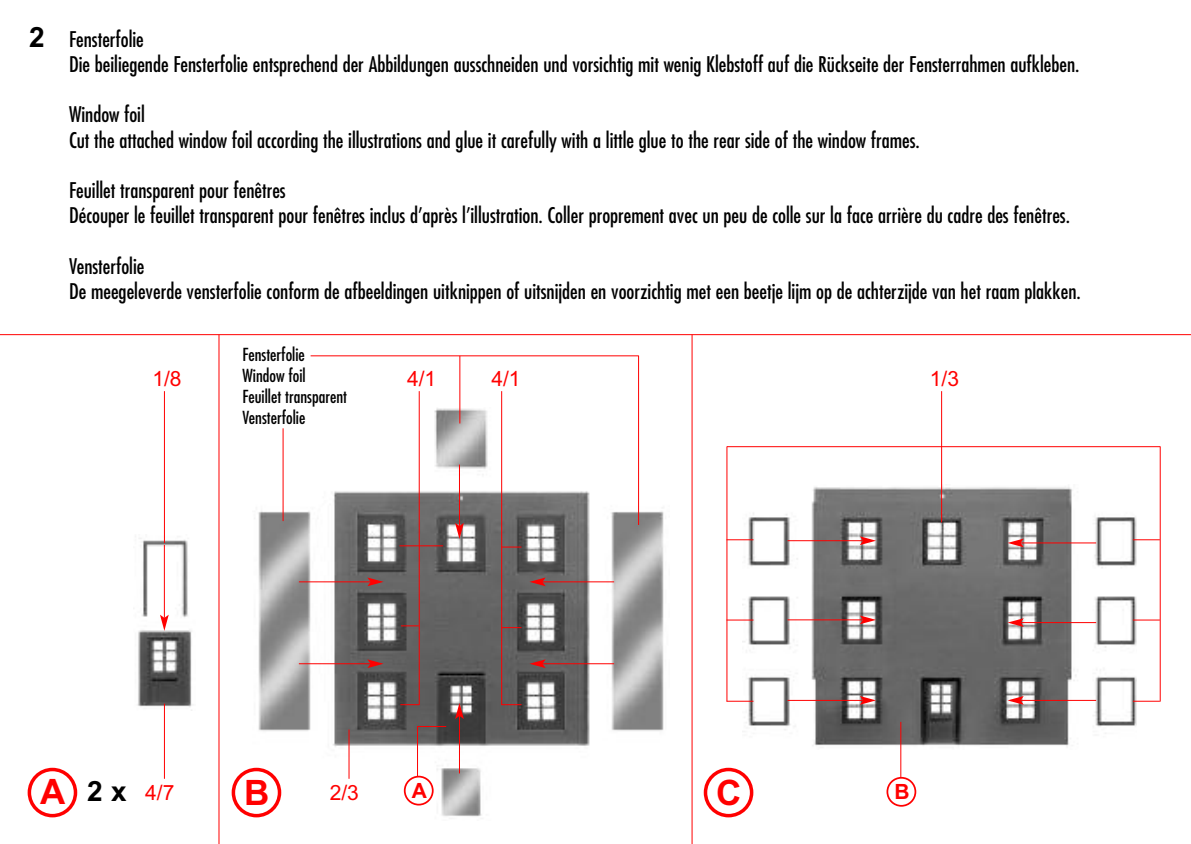
<style>
.page{position:relative;width:1191px;height:844px;background:#fff}
.page>*{position:absolute;margin:0;border:0;box-sizing:border-box;transform-origin:0 0}
.t1{font:700 35px "Arial";color:#f00}
.t2{font:700 28px "Arial";color:#000}
.t3{font:condensed 21px/25.2px "Futura Std";color:#000}
.t4{font:21px "Arial";color:#f00}
.t5{font:700 21px "Arial";color:#f00}
.t6{font:condensed 17.5px/21px "Futura Std";color:#000}
</style>
<div class="page">
<hr style="left:218px;top:334px;width:1px;height:509px;background:#f00">
<hr style="left:691px;top:334px;width:1px;height:509px;background:#f00">
<hr style="left:0;top:334px;width:1191px;height:1px;background:#f00">
<img style="left:137px;top:534px;width:55px;height:176px">
<img style="left:253px;top:408px;width:411px;height:410px">
<img style="left:742px;top:484px;width:394px;height:265px">
<hr style="left:164px;top:544px;width:1px;height:73px;background:#f00">
<svg style="left:160px;top:614px;width:9px;height:16px"></svg>
<hr style="left:459px;top:464px;width:1px;height:61px;background:#f00">
<svg style="left:455px;top:522px;width:9px;height:17px"></svg>
<hr style="left:459px;top:715px;width:1px;height:58px;background:#f00">
<svg style="left:455px;top:702px;width:9px;height:16px"></svg>
<hr style="left:1020px;top:542px;width:76px;height:1px;background:#f00">
<svg style="left:1007px;top:538px;width:16px;height:9px"></svg>
<hr style="left:1020px;top:622px;width:76px;height:1px;background:#f00">
<svg style="left:1007px;top:618px;width:16px;height:8px"></svg>
<hr style="left:1020px;top:699px;width:76px;height:1px;background:#f00">
<svg style="left:1007px;top:695px;width:16px;height:9px"></svg>
<hr style="left:787px;top:699px;width:76px;height:1px;background:#f00">
<svg style="left:860px;top:695px;width:16px;height:9px"></svg>
<hr style="left:787px;top:619px;width:76px;height:1px;background:#f00">
<svg style="left:860px;top:615px;width:16px;height:9px"></svg>
<hr style="left:787px;top:540px;width:76px;height:1px;background:#f00">
<svg style="left:860px;top:536px;width:16px;height:9px"></svg>
<hr style="left:299px;top:581px;width:71px;height:1px;background:#f00">
<svg style="left:367px;top:577px;width:16px;height:9px"></svg>
<hr style="left:299px;top:663px;width:71px;height:1px;background:#f00">
<svg style="left:367px;top:659px;width:16px;height:9px"></svg>
<hr style="left:542px;top:581px;width:72px;height:1px;background:#f00">
<svg style="left:529px;top:577px;width:16px;height:9px"></svg>
<hr style="left:542px;top:663px;width:72px;height:1px;background:#f00">
<svg style="left:529px;top:659px;width:16px;height:9px"></svg>
<hr style="left:164px;top:391px;width:1px;height:152px;background:#f00">
<hr style="left:164px;top:703px;width:1px;height:75px;background:#f00">
<hr style="left:419px;top:391px;width:1px;height:313px;background:#f00">
<hr style="left:501px;top:391px;width:1px;height:313px;background:#f00">
<hr style="left:399px;top:545px;width:44px;height:1px;background:#f00">
<svg style="left:401px;top:625px;width:18px;height:1px"></svg>
<svg style="left:400px;top:704px;width:19px;height:1px"></svg>
<svg style="left:501px;top:704px;width:20px;height:1px"></svg>
<svg style="left:502px;top:627px;width:19px;height:1px"></svg>
<svg style="left:501px;top:546px;width:20px;height:1px"></svg>
<svg style="left:417px;top:725px;width:29px;height:1px"></svg>
<hr style="left:941px;top:391px;width:1px;height:131px;background:#f00">
<hr style="left:727px;top:446px;width:433px;height:1px;background:#f00">
<hr style="left:310px;top:355px;width:328px;height:1px;background:#f00">
<hr style="left:638px;top:355px;width:1px;height:170px;background:#f00">
<hr style="left:459px;top:356px;width:1px;height:67px;background:#f00">
<hr style="left:283px;top:428px;width:1px;height:93px;background:#f00">
<hr style="left:726px;top:446px;width:1px;height:255px;background:#f00">
<hr style="left:1159px;top:446px;width:1px;height:255px;background:#f00">
<svg style="left:726px;top:539px;width:27px;height:1px"></svg>
<svg style="left:726px;top:619px;width:27px;height:1px"></svg>
<svg style="left:726px;top:700px;width:27px;height:1px"></svg>
<svg style="left:1132px;top:539px;width:27px;height:1px"></svg>
<svg style="left:1132px;top:619px;width:27px;height:1px"></svg>
<svg style="left:1132px;top:700px;width:27px;height:1px"></svg>
<hr style="left:348px;top:729px;width:1px;height:49px;background:#f00">
<hr style="left:417px;top:726px;width:1px;height:50px;background:#f00">
<hr style="left:900px;top:721px;width:1px;height:55px;background:#f00">
<svg style="left:28px;top:767px;width:49px;height:50px"></svg>
<svg style="left:232px;top:767px;width:49px;height:50px"></svg>
<svg style="left:703px;top:767px;width:50px;height:50px"></svg>
<svg style="left:404px;top:775px;width:29px;height:30px"></svg>
<svg style="left:886px;top:776px;width:30px;height:30px"></svg>
<h2 class="t2" style="left:29px;top:21px;width:17px">2</h2>
<p class="t3" style="left:69px;top:28px;width:1012px">Fensterfolie<br>Die beiliegende Fensterfolie entsprechend der Abbildungen ausschneiden und vorsichtig mit wenig Klebstoff auf die Rückseite der Fensterrahmen aufkleben.</p>
<p class="t3" style="left:69px;top:103px;width:852px">Window foil<br>Cut the attached window foil according the illustrations and glue it carefully with a little glue to the rear side of the window frames.</p>
<p class="t3" style="left:69px;top:179px;width:1002px">Feuillet transparent pour fenêtres<br>Découper le feuillet transparent pour fenêtres inclus d’après l’illustration. Coller proprement avec un peu de colle sur la face arrière du cadre des fenêtres.</p>
<p class="t3" style="left:69px;top:254px;width:1013px">Vensterfolie<br>De meegeleverde vensterfolie conform de afbeeldingen uitknippen of uitsnijden en voorzichtig met een beetje lijm op de achterzijde van het raam plakken.</p>
<p class="t6" style="left:242px;top:345px;width:106px">Fensterfolie<br>Window foil<br>Feuillet transparent<br>Vensterfolie</p>
<p class="t4" style="left:152px;top:367px;width:31px">1/8</p>
<p class="t4" style="left:407px;top:367px;width:31px">4/1</p>
<p class="t4" style="left:491px;top:367px;width:31px">4/1</p>
<p class="t4" style="left:930px;top:367px;width:31px">1/3</p>
<h1 class="t1" style="left:40px;top:770px;width:27px">A</h1>
<p class="t4" style="left:145px;top:780px;width:31px">4/7</p>
<h1 class="t1" style="left:244px;top:772px;width:27px">B</h1>
<p class="t4" style="left:330px;top:780px;width:31px">2/3</p>
<p class="t5" style="left:412px;top:778px;width:17px">A</p>
<h1 class="t1" style="left:716px;top:772px;width:27px">C</h1>
<p class="t5" style="left:894px;top:779px;width:17px">B</p>
<h2 class="t2" style="left:87px;top:775px;width:41px">2 x</h2>
</div>
